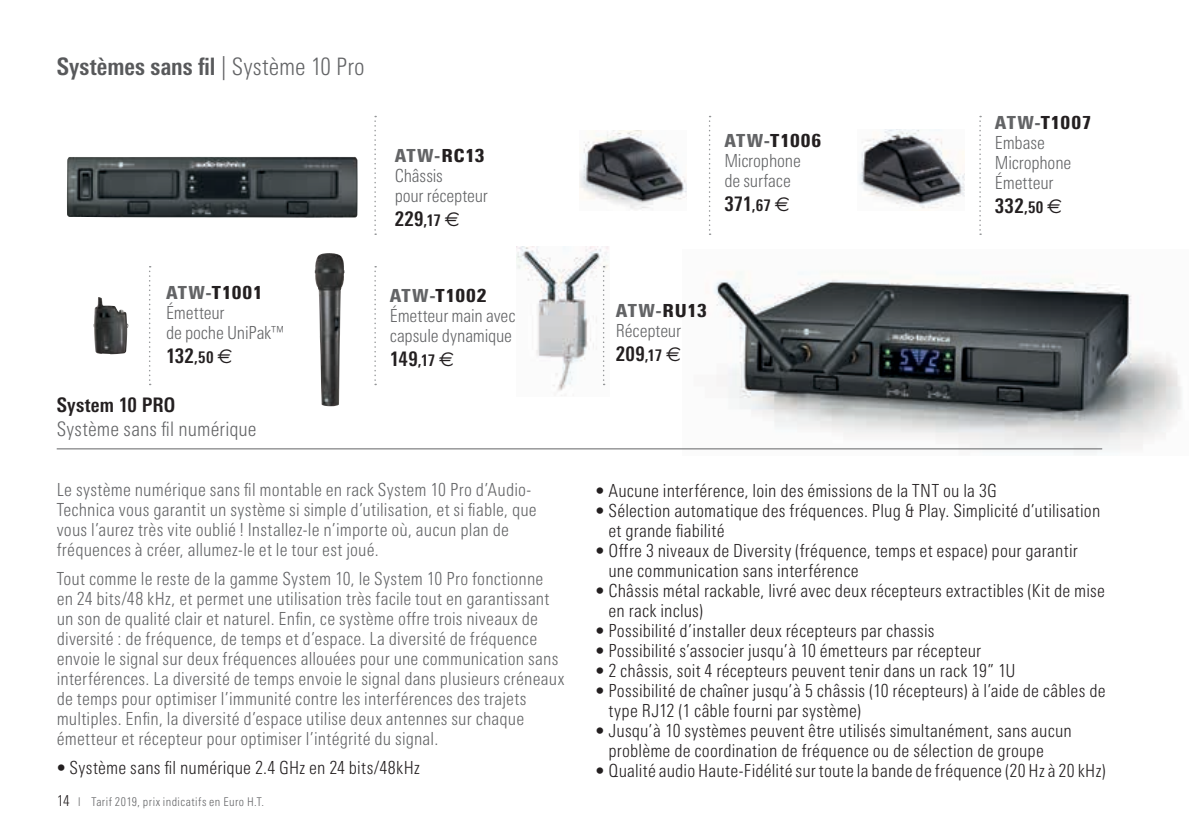
<style>
.page{position:relative;width:1191px;height:840px;background:#fff}
.page>*{position:absolute;margin:0;border:0;box-sizing:border-box;transform-origin:0 0}
.t1{font:700 condensed 24px "Univers Next Pro";letter-spacing:.005em;color:#58595b}
.t2{font:700 condensed 20px "Univers Next Pro";letter-spacing:.01em;color:#231f20}
.t3{font:300 condensed 20px "Univers Next Pro";letter-spacing:.005em;color:#636466}
.t4{font:300 condensed 18px/20px "Univers Next Pro";letter-spacing:.01em;color:#636466}
.t5{font:300 condensed 18px/20px "Univers Next Pro";letter-spacing:.01em;color:#231f20}
.t6{font:300 condensed 18px/20px "Univers Next Pro";letter-spacing:-.01em;color:#636466}
.t7{font:300 condensed 12px "Univers Next Pro";letter-spacing:.035em;color:#636466}
.s1{font-weight:300;color:#636466}
.s2{font-weight:900}
.s3{font-weight:900;color:#231f20}
.s4{font-size:16px}
.s5{font-family:"Euro Sans";font-weight:400;font-stretch:normal}
.s6{font-size:15px;color:#231f20}
</style>
<div class="page">
<img style="left:683px;top:272px;width:498px;height:181px">
<hr style="left:57px;top:448px;width:1045px;height:1px;background:#636466">
<svg style="left:374px;top:116px;width:2px;height:119px"></svg>
<svg style="left:374px;top:266px;width:2px;height:119px"></svg>
<svg style="left:979px;top:116px;width:2px;height:119px"></svg>
<svg style="left:709px;top:116px;width:1px;height:119px"></svg>
<svg style="left:149px;top:266px;width:2px;height:119px"></svg>
<img style="left:516px;top:246px;width:93px;height:150px">
<img style="left:67px;top:157px;width:291px;height:60px">
<img style="left:315px;top:253px;width:29px;height:153px">
<img style="left:93px;top:297px;width:35px;height:57px">
<svg style="left:603px;top:266px;width:1px;height:119px"></svg>
<img style="left:858px;top:130px;width:106px;height:79px">
<img style="left:579px;top:130px;width:107px;height:80px">
<h1 class="t1" style="left:57px;top:52px;width:309px">Systèmes sans fil <span class="s1">| Système 10 Pro</span></h1>
<p class="t6" style="left:166px;top:282px;width:120px"><span class="s2">ATW-</span><span class="s3">T1001<br></span>Émetteur<br>de poche UniPak™</p>
<p class="t2" style="left:166px;top:344px;width:68px">132<span class="s4">,50</span> <span class="s5">€</span></p>
<p class="t2" style="left:57px;top:393px;width:120px">System 10 PRO</p>
<p class="t3" style="left:57px;top:417px;width:201px">Système sans fil numérique</p>
<p class="t6" style="left:395px;top:145px;width:95px"><span class="s2">ATW-</span><span class="s3">RC13<br></span>Châssis<br>pour récepteur</p>
<p class="t2" style="left:395px;top:207px;width:67px">229<span class="s4">,17</span> <span class="s5">€</span></p>
<p class="t6" style="left:390px;top:285px;width:127px"><span class="s2">ATW-</span><span class="s3">T1002<br></span>Émetteur main avec capsule dynamique</p>
<p class="t2" style="left:390px;top:347px;width:66px">149<span class="s4">,17</span> <span class="s5">€</span></p>
<p class="t4" style="left:57px;top:479px;width:481px">Le système numérique sans fil montable en rack System 10 Pro d’Audio-Technica vous garantit un système si simple d’utilisation, et si fiable, que vous l’aurez très vite oublié ! Installez-le n’importe où, aucun plan de fréquences à créer, allumez-le et le tour est joué.</p>
<p class="t4" style="left:57px;top:568px;width:509px">Tout comme le reste de la gamme System 10, le System 10 Pro fonctionne<br>en 24 bits/48 kHz, et permet une utilisation très facile tout en garantissant un son de qualité clair et naturel. Enfin, ce système offre trois niveaux de diversité : de fréquence, de temps et d’espace. La diversité de fréquence envoie le signal sur deux fréquences allouées pour une communication sans interférences. La diversité de temps envoie le signal dans plusieurs créneaux de temps pour optimiser l’immunité contre les interférences des trajets multiples. Enfin, la diversité d’espace utilise deux antennes sur chaque émetteur et récepteur pour optimiser l’intégrité du signal.</p>
<p class="t5" style="left:57px;top:756px;width:365px">• Système sans fil numérique 2.4 GHz en 24 bits/48kHz</p>
<p class="t7" style="left:57px;top:794px;width:209px"><span class="s6">14</span> l Tarif 2019, prix indicatifs en Euro H.T.</p>
<p class="t6" style="left:724px;top:130px;width:98px"><span class="s2">ATW-</span><span class="s3">T1006<br></span>Microphone<br>de surface</p>
<p class="t2" style="left:724px;top:192px;width:67px">371<span class="s4">,67</span> <span class="s5">€</span></p>
<p class="t6" style="left:616px;top:300px;width:92px"><span class="s2">ATW-</span><span class="s3">RU13<br></span>Récepteur</p>
<p class="t2" style="left:616px;top:342px;width:67px">209<span class="s4">,17</span> <span class="s5">€</span></p>
<p class="t6" style="left:995px;top:112px;width:98px"><span class="s2">ATW-</span><span class="s3">T1007<br></span>Embase<br>Microphone<br>Émetteur</p>
<p class="t2" style="left:995px;top:194px;width:69px">332<span class="s4">,50</span> <span class="s5">€</span></p>
<p class="t5" style="left:595px;top:480px;width:403px">• Aucune interférence, loin des émissions de la TNT ou la 3G</p>
<p class="t5" style="left:608px;top:500px;width:493px;text-indent:-13px">• Sélection automatique des fréquences. Plug &amp; Play. Simplicité d’utilisation et grande fiabilité</p>
<p class="t5" style="left:608px;top:540px;width:471px;text-indent:-13px">• Offre 3 niveaux de Diversity (fréquence, temps et espace) pour garantir une communication sans interférence</p>
<p class="t5" style="left:608px;top:580px;width:498px;text-indent:-13px">• Châssis métal rackable, livré avec deux récepteurs extractibles (Kit de mise en rack inclus)</p>
<p class="t5" style="left:595px;top:620px;width:340px">• Possibilité d’installer deux récepteurs par chassis</p>
<p class="t5" style="left:595px;top:640px;width:387px">• Possibilité s’associer jusqu’à 10 émetteurs par récepteur</p>
<p class="t5" style="left:595px;top:660px;width:421px">• 2 châssis, soit 4 récepteurs peuvent tenir dans un rack 19” 1U</p>
<p class="t5" style="left:608px;top:680px;width:499px;text-indent:-13px">• Possibilité de chaîner jusqu’à 5 châssis (10 récepteurs) à l’aide de câbles de type RJ12 (1 câble fourni par système)</p>
<p class="t5" style="left:608px;top:720px;width:465px;text-indent:-13px">• Jusqu’à 10 systèmes peuvent être utilisés simultanément, sans aucun problème de coordination de fréquence ou de sélection de groupe</p>
<p class="t5" style="left:595px;top:760px;width:512px">• Qualité audio Haute-Fidélité sur toute la bande de fréquence (20 Hz à 20 kHz)</p>
</div>
